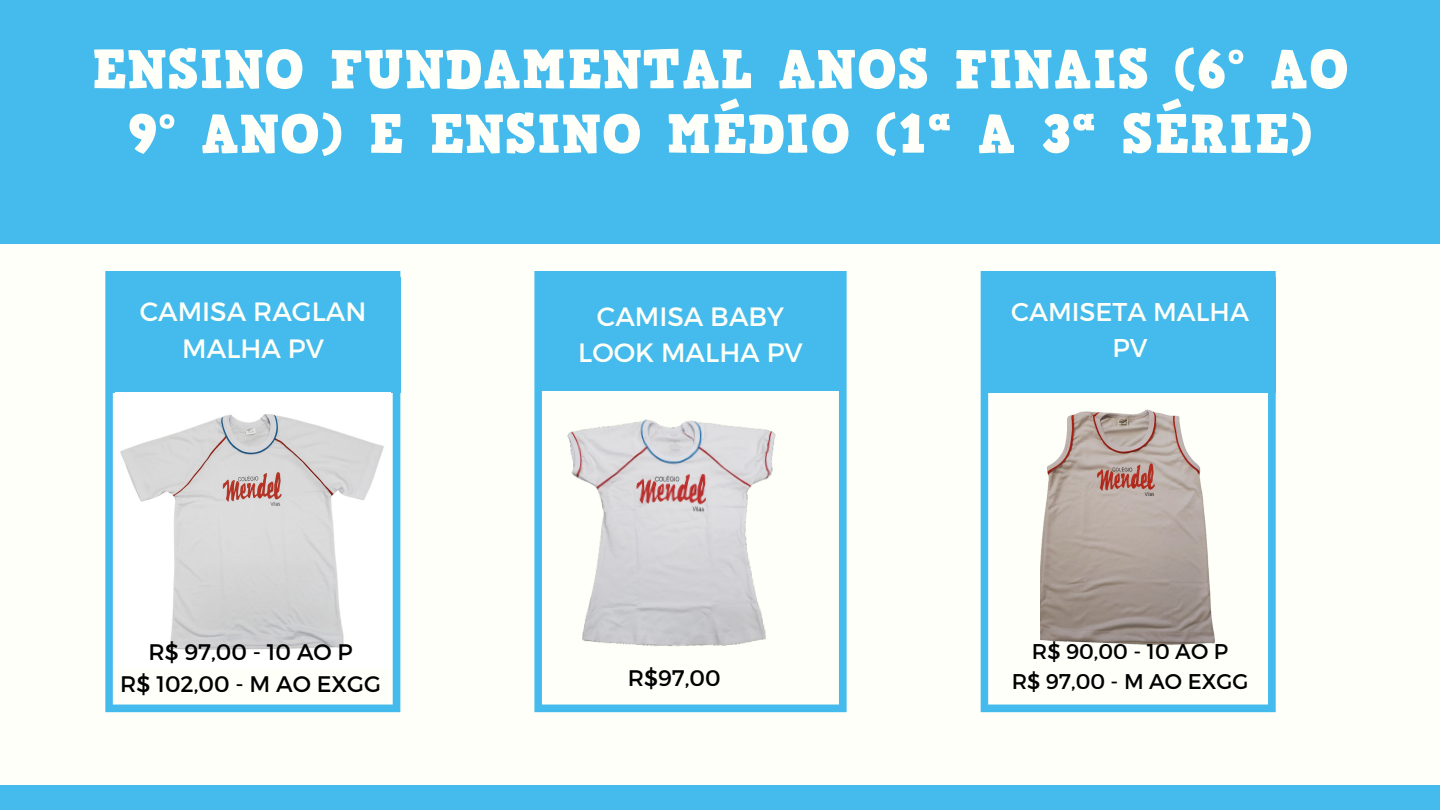
<style>
.page{position:relative;width:1440px;height:810px;background:#44bbec}
.page>*{position:absolute;margin:0;border:0;box-sizing:border-box;transform-origin:0 0}
.t1{font:54.3px/64.6px "HVD Comic Serif Pro";letter-spacing:.02em;color:#fefff8;text-align:center}
.t2{font:26.5px/36.8px "Montserrat";color:#fefff8;text-align:center}
.t3{font:25.7px/36px "Montserrat";color:#fefff8;text-align:center}
.t4{font:22.5px "Montserrat";color:#000}
.t5{font:21.3px "Montserrat";color:#000}
</style>
<div class="page">
<div style="left:0;top:244px;width:1440px;height:541px;background:#fefff8"></div>
<svg style="left:105px;top:271px;width:295px;height:441px"></svg>
<div style="left:106px;top:277px;width:295px;height:116px;background:#44bbec"></div>
<svg style="left:981px;top:271px;width:295px;height:441px"></svg>
<div style="left:981px;top:277px;width:295px;height:116px;background:#44bbec"></div>
<img style="left:1040px;top:405px;width:177px;height:252px">
<img style="left:116px;top:393px;width:274px;height:274px">
<svg style="left:534px;top:271px;width:313px;height:441px"></svg>
<div style="left:537px;top:275px;width:307px;height:116px;background:#44bbec"></div>
<img style="left:555px;top:394px;width:238px;height:283px">
<p class="t1" style="left:91px;top:37px;width:1259px">ENSINO FUNDAMENTAL ANOS FINAIS (6º AO<br>9º ANO) E ENSINO MÉDIO (1ª A 3ª SÉRIE)</p>
<p class="t2" style="left:140px;top:292px;width:228px">CAMISA RAGLAN<br>MALHA PV</p>
<p class="t3" style="left:1011px;top:292px;width:239px">CAMISETA MALHA<br>PV</p>
<p class="t2" style="left:578px;top:296px;width:226px">CAMISA BABY<br>LOOK MALHA PV</p>
<p class="t4" style="left:148px;top:638px;width:206px">R$ 97,00 - 10 AO P</p>
<p class="t4" style="left:120px;top:669px;width:262px">R$ 102,00 - M AO EXGG</p>
<p class="t4" style="left:628px;top:663px;width:94px">R$97,00</p>
<p class="t5" style="left:1032px;top:638px;width:198px">R$ 90,00 - 10 AO P</p>
<p class="t5" style="left:1012px;top:668px;width:238px">R$ 97,00 - M AO EXGG</p>
</div>
